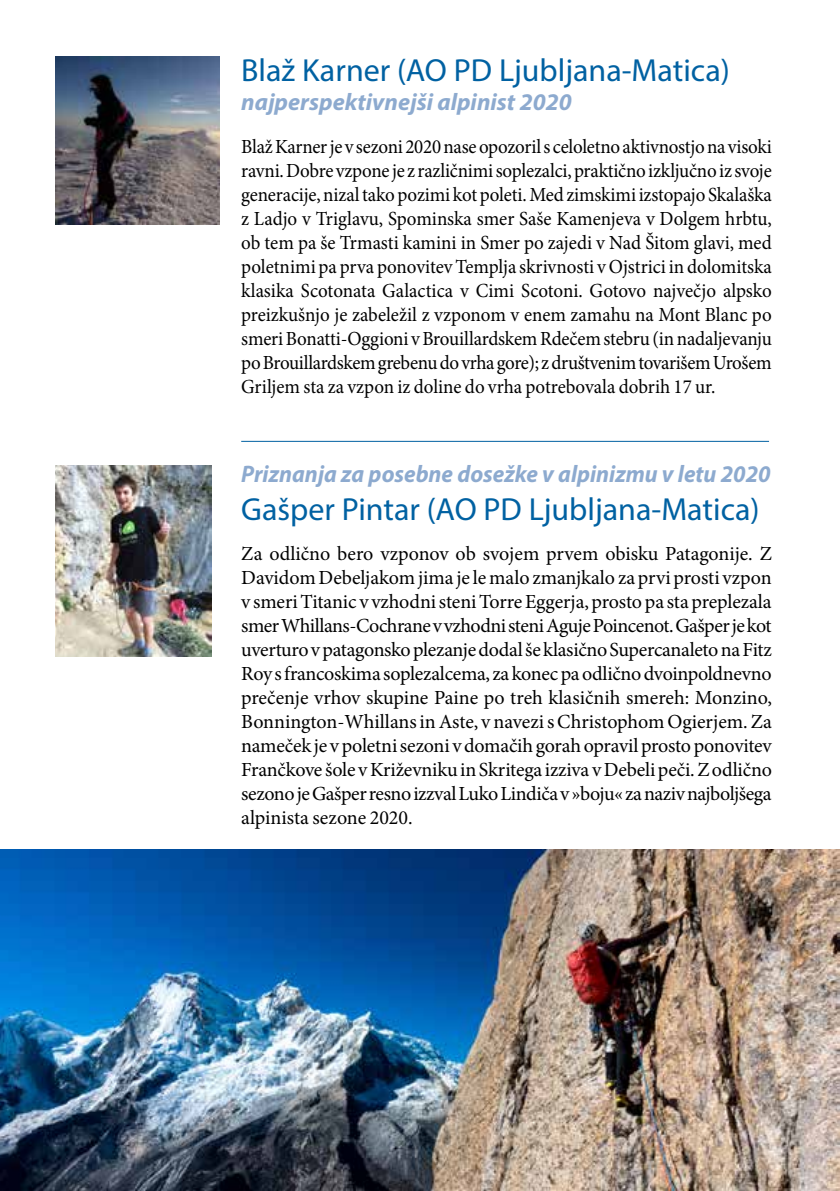
<style>
.page{position:relative;width:840px;height:1191px;background:#fff}
.page>*{position:absolute;margin:0;border:0;box-sizing:border-box;transform-origin:0 0}
.t1{font:32px "Myriad Pro";color:#0061a2}
.t2{font:italic 700 24px "Myriad Pro";color:#8daacf;scale:.96 1}
.t3{font:italic 700 24px "Myriad Pro";color:#8daacf}
.t4{font:20px/24px "Minion Pro";letter-spacing:-.005em;color:#000;text-align:justify}
.t5{font:20px/24px "Minion Pro";letter-spacing:-.005em;color:#000;text-align:justify;scale:.95 1}
</style>
<div class="page">
<img style="left:55px;top:57px;width:165px;height:168px">
<img style="left:55px;top:465px;width:157px;height:192px">
<hr style="left:241px;top:441px;width:527px;height:1px;background:#0061a2">
<img style="left:0;top:849px;width:839px;height:342px">
<h1 class="t1" style="left:241px;top:50px;width:490px">Blaž Karner (AO PD Ljubljana-Matica)</h1>
<p class="t3" style="left:241px;top:86px;width:332px">najperspektivnejši alpinist 2020</p>
<p class="t5" style="left:241px;top:134px;width:560px">Blaž Karner je v sezoni 2020 nase opozoril s celoletno aktivnostjo na visoki ravni. Dobre vzpone je z različnimi soplezalci, praktično izključno iz svoje generacije, nizal tako pozimi kot poleti. Med zimskimi izstopajo Skalaška z Ladjo v Triglavu, Spominska smer Saše Kamenjeva v Dolgem hrbtu, ob tem pa še Trmasti kamini in Smer po zajedi v Nad Šitom glavi, med poletnimi pa prva ponovitev Templja skrivnosti v Ojstrici in dolomitska klasika Scotonata Galactica v Cimi Scotoni. Gotovo največjo alpsko preizkušnjo je zabeležil z vzponom v enem zamahu na Mont Blanc po smeri Bonatti-Oggioni v Brouillardskem Rdečem stebru (in nadaljevanju po Brouillardskem grebenu do vrha gore); z društvenim tovarišem Urošem Griljem sta za vzpon iz doline do vrha potrebovala dobrih 17 ur.</p>
<p class="t2" style="left:241px;top:458px;width:552px">Priznanja za posebne dosežke v alpinizmu v letu 2020</p>
<h1 class="t1" style="left:241px;top:490px;width:519px">Gašper Pintar (AO PD Ljubljana-Matica)</h1>
<p class="t4" style="left:241px;top:542px;width:532px">Za odlično bero vzponov ob svojem prvem obisku Patagonije. Z Davidom Debeljakom jima je le malo zmanjkalo za prvi prosti vzpon v smeri Titanic v vzhodni steni Torre Eggerja, prosto pa sta preplezala smer Whillans-Cochrane v vzhodni steni Aguje Poincenot. Gašper je kot uverturo v patagonsko plezanje dodal še klasično Supercanaleto na Fitz Roy s francoskima soplezalcema, za konec pa odlično dvoinpoldnevno prečenje vrhov skupine Paine po treh klasičnih smereh: Monzino, Bonnington-Whillans in Aste, v navezi s Christophom Ogierjem. Za nameček je v poletni sezoni v domačih gorah opravil prosto ponovitev Frančkove šole v Križevniku in Skritega izziva v Debeli peči. Z odlično sezono je Gašper resno izzval Luko Lindiča v »boju« za naziv najboljšega alpinista sezone 2020.</p>
</div>
